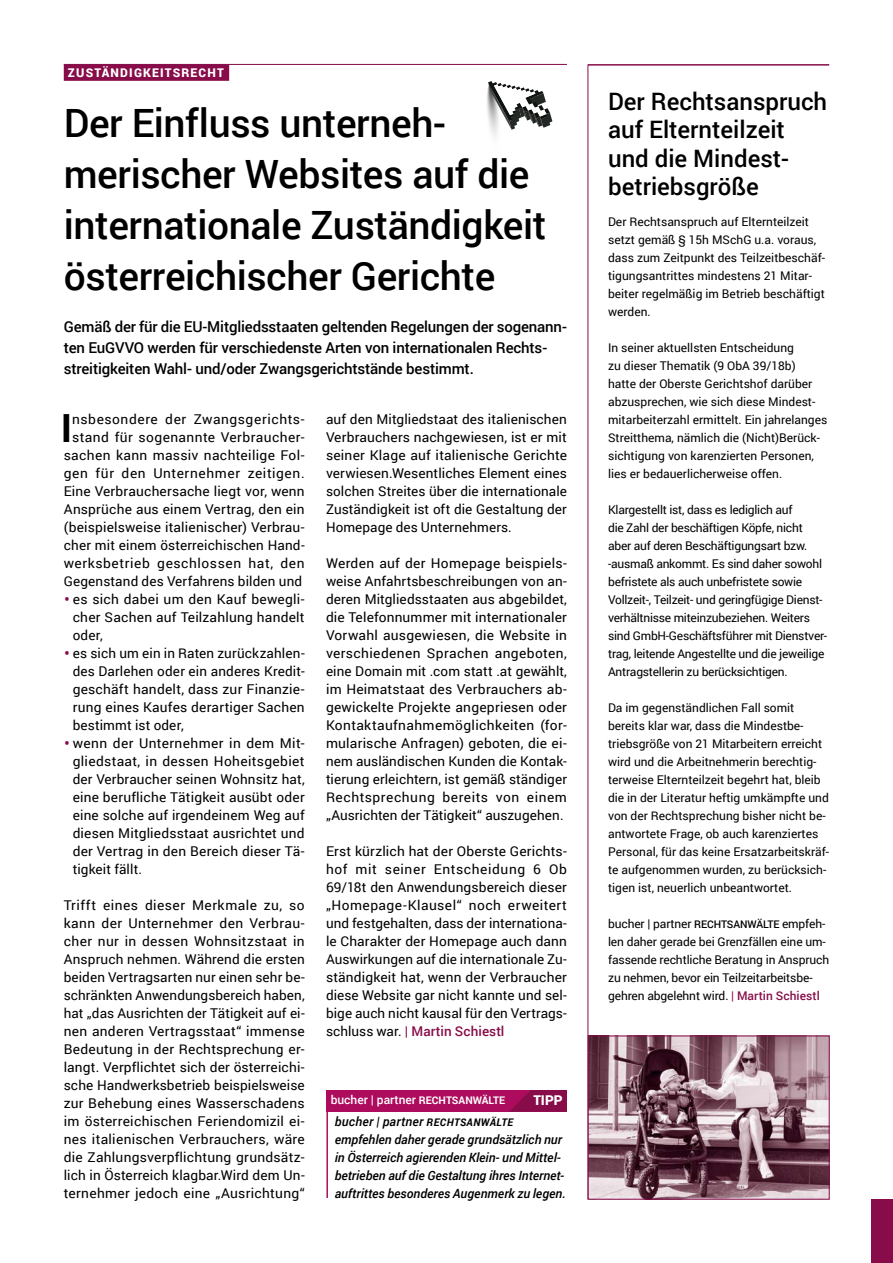
<style>
.page{position:relative;width:893px;height:1263px;background:#fff}
.page>*{position:absolute;margin:0;border:0;box-sizing:border-box;transform-origin:0 0}
.ÜS-klein{font:500 39px/51px "Roboto";letter-spacing:-.01em;color:#000}
.GT{font:700 38.85px "Roboto";color:#000}
.ÜS-klein-2{font:500 24px/28.5px "Roboto";color:#000}
.ÜS-28{font:500 15px/21px "Roboto";letter-spacing:-.01em;color:#000}
.GT-2{font:13.5px/18px "Roboto";letter-spacing:.015em;color:#000;text-align:justify}
.ZT{font:900 13.5px "Roboto";color:#fff}
.GT-Tipp{font:italic 500 12.75px/18px "Roboto";color:#000}
.GT-klein{font:12px/18px "Roboto";color:#000}
.GT-klein-2{font:12px/18px "Roboto";letter-spacing:-.02em;color:#000}
.ZT-2{font:500 12px "Roboto";color:#fff}
.t1{font:900 12px "Roboto";letter-spacing:.1em;color:#fff}
.s1{font-weight:900;color:#870c49}
.s2{font-weight:500;color:#870c49}
.s3{font-weight:700;font-size:10.5px}
.s4{font-weight:500;font-size:10.5px}
.s5{color:#870c49}
</style>
<div class="page">
<hr style="left:64px;top:64px;width:503px;height:1px;background:#870c49">
<div style="left:64px;top:64px;width:165px;height:17px;background:#870c49"></div>
<div style="left:872px;top:1199px;width:21px;height:64px;background:#870c49"></div>
<svg style="left:587px;top:64px;width:243px;height:1135px"></svg>
<div style="left:326px;top:1090px;width:241px;height:22px;background:#ad0c5e"></div>
<svg style="left:510px;top:1090px;width:57px;height:22px"></svg>
<hr style="left:326px;top:1090px;width:2px;height:108px;background:#ad0c5e">
<svg style="left:487px;top:81px;width:65px;height:55px"></svg>
<img style="left:590px;top:1037px;width:238px;height:160px">
<div style="left:588px;top:1035px;width:242px;height:164px;border:1px solid #870c49"></div>
<p class="t1" style="left:68px;top:64px;width:157px">ZUSTÄNDIGKEITSRECHT</p>
<p class="ÜS-klein" style="left:64px;top:96px;width:484px">Der Einfluss unterneh&shy;merischer Websites auf die internationale Zuständigkeit österreichischer Gerichte</p>
<p class="ÜS-28" style="left:64px;top:315px;width:505px">Gemäß der für die EU-Mitgliedsstaaten geltenden Regelungen der sogenann&shy;ten EuGVVO werden für verschiedenste Arten von internationalen Rechts&shy;streitigkeiten Wahl- und/oder Zwangsgerichtstände bestimmt.</p>
<p class="GT-2" style="left:64px;top:410px;width:242px;text-align:right">nsbesondere der Zwangsgerichts&shy;stand für sogenannte Verbraucher&shy;sachen kann massiv nachteilige Fol&shy;gen für den Unternehmer zeitigen.<br>Eine Verbrauchersache liegt vor, wenn Ansprüche aus einem Vertrag, den ein (beispielsweise italienischer) Verbrau&shy;cher mit einem österreichischen Hand&shy;werksbetrieb geschlossen hat, den Gegenstand des Verfahrens bilden und</p>
<p class="GT-2" style="left:73px;top:590px;width:234px;text-indent:-8px"><span class="s1">•</span> es sich dabei um den Kauf bewegli&shy;cher Sachen auf Teilzahlung handelt oder,</p>
<p class="GT-2" style="left:73px;top:644px;width:234px;text-indent:-8px"><span class="s1">•</span> es sich um ein in Raten zurückzahlen&shy;des Darlehen oder ein anderes Kredit&shy;geschäft handelt, dass zur Finanzie&shy;rung eines Kaufes derartiger Sachen bestimmt ist oder,</p>
<p class="GT-2" style="left:73px;top:734px;width:234px;text-indent:-8px"><span class="s1">•</span> wenn der Unternehmer in dem Mit&shy;gliedstaat, in dessen Hoheitsgebiet der Verbraucher seinen Wohnsitz hat, eine berufliche Tätigkeit ausübt oder eine solche auf irgendeinem Weg auf diesen Mitgliedsstaat ausrichtet und der Vertrag in den Bereich dieser Tä&shy;tigkeit fällt.</p>
<p class="GT-2" style="left:64px;top:896px;width:242px">Trifft eines dieser Merkmale zu, so kann der Unternehmer den Verbrau&shy;cher nur in dessen Wohnsitzstaat in Anspruch nehmen. Während die ersten beiden Vertragsarten nur einen sehr be&shy;schränkten Anwendungsbereich haben, hat „das Ausrichten der Tätigkeit auf ei&shy;nen anderen Vertragsstaat“ immense Bedeutung in der Rechtsprechung er&shy;langt. Verpflichtet sich der österreichi&shy;sche Handwerksbetrieb beispielsweise zur Behebung eines Wasserschadens im österreichischen Feriendomizil ei&shy;nes italienischen Verbrauchers, wäre die Zahlungsverpflichtung grundsätz&shy;lich in Österreich klagbar.Wird dem Un&shy;ternehmer jedoch eine „Ausrichtung“</p>
<p class="GT" style="left:61px;top:401px;width:13px">I</p>
<p class="GT-2" style="left:326px;top:410px;width:242px">auf den Mitgliedstaat des italienischen Verbrauchers nachgewiesen, ist er mit seiner Klage auf italienische Gerichte verwiesen.Wesentliches Element eines solchen Streites über die internationale Zuständigkeit ist oft die Gestaltung der Homepage des Unternehmers.</p>
<p class="GT-2" style="left:326px;top:554px;width:242px">Werden auf der Homepage beispiels&shy;weise Anfahrtsbeschreibungen von an&shy;deren Mitgliedsstaaten aus abgebildet, die Telefonnummer mit internationaler Vorwahl ausgewiesen, die Website in verschiedenen Sprachen angeboten, eine Domain mit .com statt .at gewählt, im Heimatstaat des Verbrauchers ab&shy;gewickelte Projekte angepriesen oder Kontaktaufnahmemöglichkeiten (for&shy;mularische Anfragen) geboten, die ei&shy;nem ausländischen Kunden die Kontak&shy;tierung erleichtern, ist gemäß ständiger Rechtsprechung bereits von einem „Ausrichten der Tätigkeit“ auszugehen.</p>
<p class="GT-2" style="left:326px;top:842px;width:242px">Erst kürzlich hat der Oberste Gerichts&shy;hof mit seiner Entscheidung 6 Ob 69/18t den Anwendungsbereich dieser „Homepage-Klausel“ noch erweitert und festgehalten, dass der internationa&shy;le Charakter der Homepage auch dann Auswirkungen auf die internationale Zu&shy;ständigkeit hat, wenn der Verbraucher diese Website gar nicht kannte und sel&shy;bige auch nicht kausal für den Vertrags&shy;schluss war. <span class="s2">| Martin Schiestl</span></p>
<p class="ZT-2" style="left:331px;top:1091px;width:176px">bucher | partner <span class="s3">RECHTSANWÄLTE</span></p>
<p class="ZT" style="left:533px;top:1090px;width:31px">TIPP</p>
<p class="GT-Tipp" style="left:335px;top:1112px;width:233px">bucher | partner <span class="s3">RECHTSANWÄLTE </span>empfehlen daher gerade grundsätzlich nur in Österreich agierenden Klein- und Mittel&shy;betrieben auf die Gestaltung ihres Internet&shy;auftrittes besonderes Augenmerk zu legen.</p>
<p class="ÜS-klein-2" style="left:608px;top:86px;width:221px">Der Rechtsanspruch auf Elternteilzeit und die Mindest&shy;betriebsgröße</p>
<p class="GT-klein" style="left:608px;top:212px;width:219px">Der Rechtsanspruch auf Elternteilzeit setzt gemäß § 15h MSchG u.a. voraus, dass zum Zeitpunkt des Teilzeitbeschäf&shy;tigungsantrittes mindestens 21 Mitar&shy;beiter regelmäßig im Betrieb beschäftigt werden.</p>
<p class="GT-klein" style="left:608px;top:338px;width:221px">In seiner aktuellsten Entscheidung<br>zu dieser Thematik (9 ObA 39/18b)<br>hatte der Oberste Gerichtshof darüber abzusprechen, wie sich diese Mindest&shy;mitarbeiterzahl ermittelt. Ein jahrelanges Streitthema, nämlich die (Nicht)Berück&shy;sichtigung von karenzierten Personen, lies er bedauerlicherweise offen.</p>
<p class="GT-klein-2" style="left:608px;top:500px;width:221px">Klargestellt ist, dass es lediglich auf<br>die Zahl der beschäftigen Köpfe, nicht aber auf deren Beschäftigungsart bzw. -ausmaß ankommt. Es sind daher sowohl befristete als auch unbefristete sowie Vollzeit-, Teilzeit- und geringfügige Dienst&shy;verhältnisse miteinzubeziehen. Weiters sind GmbH-Geschäftsführer mit Dienstver&shy;trag, leitende Angestellte und die jeweilige Antragstellerin zu berücksichtigen.</p>
<p class="GT-klein" style="left:608px;top:698px;width:223px">Da im gegenständlichen Fall somit bereits klar war, dass die Mindestbe&shy;triebsgröße von 21 Mitarbeitern erreicht wird und die Arbeitnehmerin berechtig&shy;terweise Elternteilzeit begehrt hat, bleib die in der Literatur heftig umkämpfte und von der Rechtsprechung bisher nicht be&shy;antwortete Frage, ob auch karenziertes Personal, für das keine Ersatzarbeitskräf&shy;te aufgenommen wurden, zu berücksich&shy;tigen ist, neuerlich unbeantwortet.</p>
<p class="GT-klein" style="left:608px;top:914px;width:223px">bucher | partner <span class="s4">RECHTSANWÄLTE</span> empfeh&shy;len daher gerade bei Grenzfällen eine um&shy;fassende rechtliche Beratung in Anspruch zu nehmen, bevor ein Teilzeitarbeitsbe&shy;gehren abgelehnt wird. <span class="s5">|</span> <span class="s2">Martin Schiestl</span></p>
</div>
